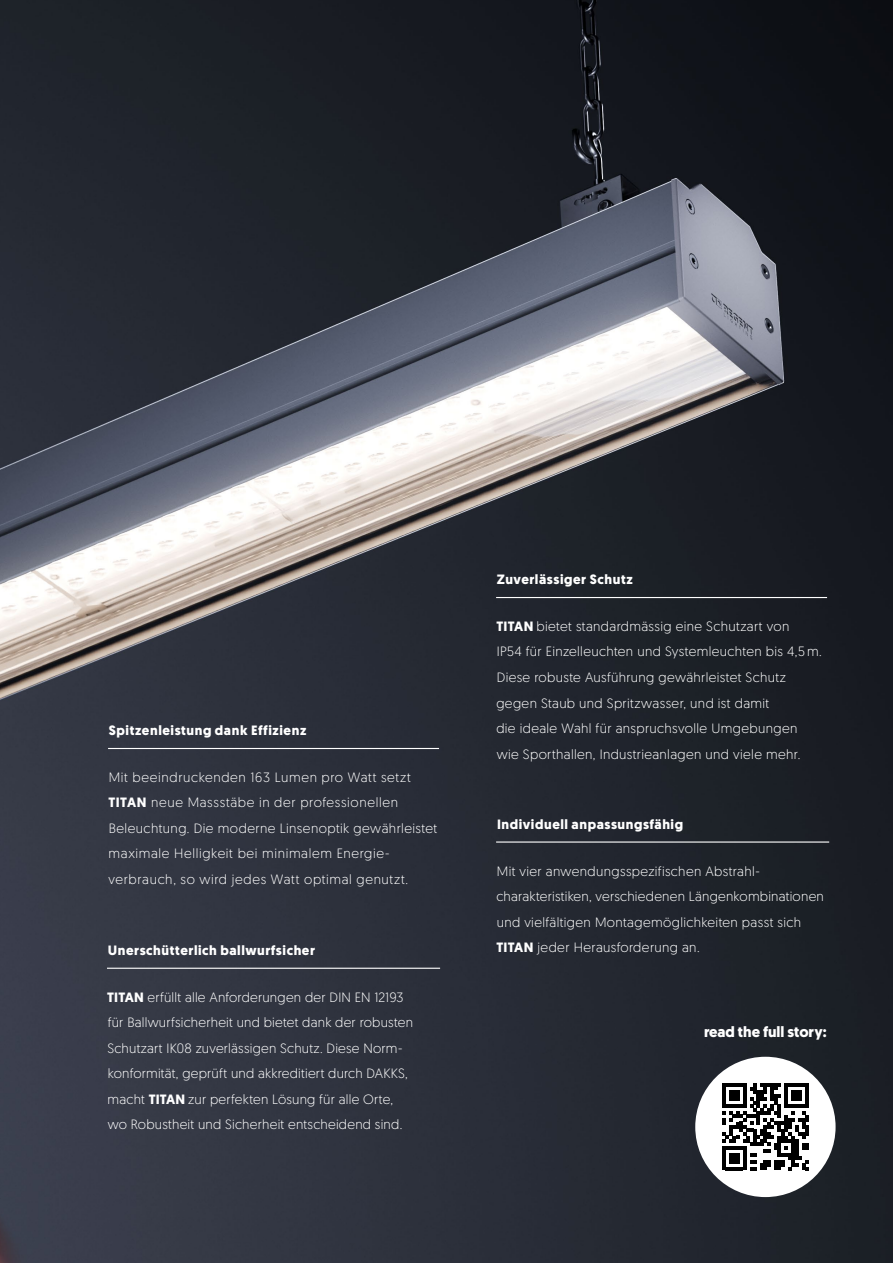
<style>
.page{position:relative;width:893px;height:1263px;background:#fff}
.page>*{position:absolute;margin:0;border:0;box-sizing:border-box;transform-origin:0 0}
.t1{font:700 15px "Geomanist";color:#fff}
.t2{font:300 13.5px/25.5px "Geomanist";letter-spacing:.025em;color:#fff}
.t3{font:300 13.5px/25.5px "Geomanist";letter-spacing:.045em;color:#fff}
.t4{font:700 13.5px "Geomanist";letter-spacing:.045em;color:#fff}
.s1{font-weight:700}
</style>
<div class="page">
<img style="left:0;top:0;width:893px;height:1263px">
<hr style="left:496px;top:841px;width:333px;height:2px;background:#fff">
<div style="left:695px;top:1057px;width:141px;height:140px;background:#fff;border-radius:50%"></div>
<hr style="left:496px;top:597px;width:331px;height:1px;background:#fff">
<hr style="left:107px;top:968px;width:333px;height:1px;background:#fff">
<svg style="left:722px;top:1083px;width:87px;height:87px"></svg>
<hr style="left:108px;top:748px;width:331px;height:1px;background:#fff">
<p class="t4" style="left:109px;top:721px;width:199px">Spitzenleistung dank Effizienz</p>
<p class="t3" style="left:108px;top:764px;width:330px">Mit beeindruckenden 163 Lumen pro Watt setzt <span class="s1">TITAN</span> neue Massstäbe in der professionellen Beleuchtung. Die moderne Linsenoptik gewährleistet maximale Helligkeit bei minimalem Energie&shy;verbrauch, so wird jedes Watt optimal genutzt.</p>
<p class="t4" style="left:108px;top:941px;width:209px">Unerschütterlich ballwurfsicher</p>
<p class="t2" style="left:107px;top:984px;width:307px"><span class="s1">TITAN</span> erfüllt alle Anforderungen der DIN EN 12193 für Ballwurfsicherheit und bietet dank der robusten Schutzart IK08 zuverlässigen Schutz. Diese Norm&shy;konformität, geprüft und akkreditiert durch DAKKS, macht <span class="s1">TITAN</span> zur perfekten Lösung für alle Orte, wo Robustheit und Sicherheit entscheidend sind.</p>
<p class="t4" style="left:497px;top:570px;width:137px">Zuverlässiger Schutz</p>
<p class="t2" style="left:496px;top:613px;width:327px"><span class="s1">TITAN</span> bietet standardmässig eine Schutzart von<br>IP54 für Einzelleuchten und Systemleuchten bis 4,5 m.<br>Diese robuste Ausführung gewährleistet Schutz gegen Staub und Spritzwasser, und ist damit<br>die ideale Wahl für anspruchsvolle Umgebungen wie Sporthallen, Industrieanlagen und viele mehr.</p>
<p class="t4" style="left:497px;top:815px;width:188px">Individuell anpassungsfähig</p>
<p class="t2" style="left:496px;top:857px;width:329px">Mit vier anwendungsspezifischen Abstrahl&shy;charakteristiken, verschiedenen Längenkombinationen und vielfältigen Montagemöglichkeiten passt sich <span class="s1">TITAN</span> jeder Herausforderung an.</p>
<p class="t1" style="left:704px;top:1022px;width:124px">read the full story:</p>
</div>
